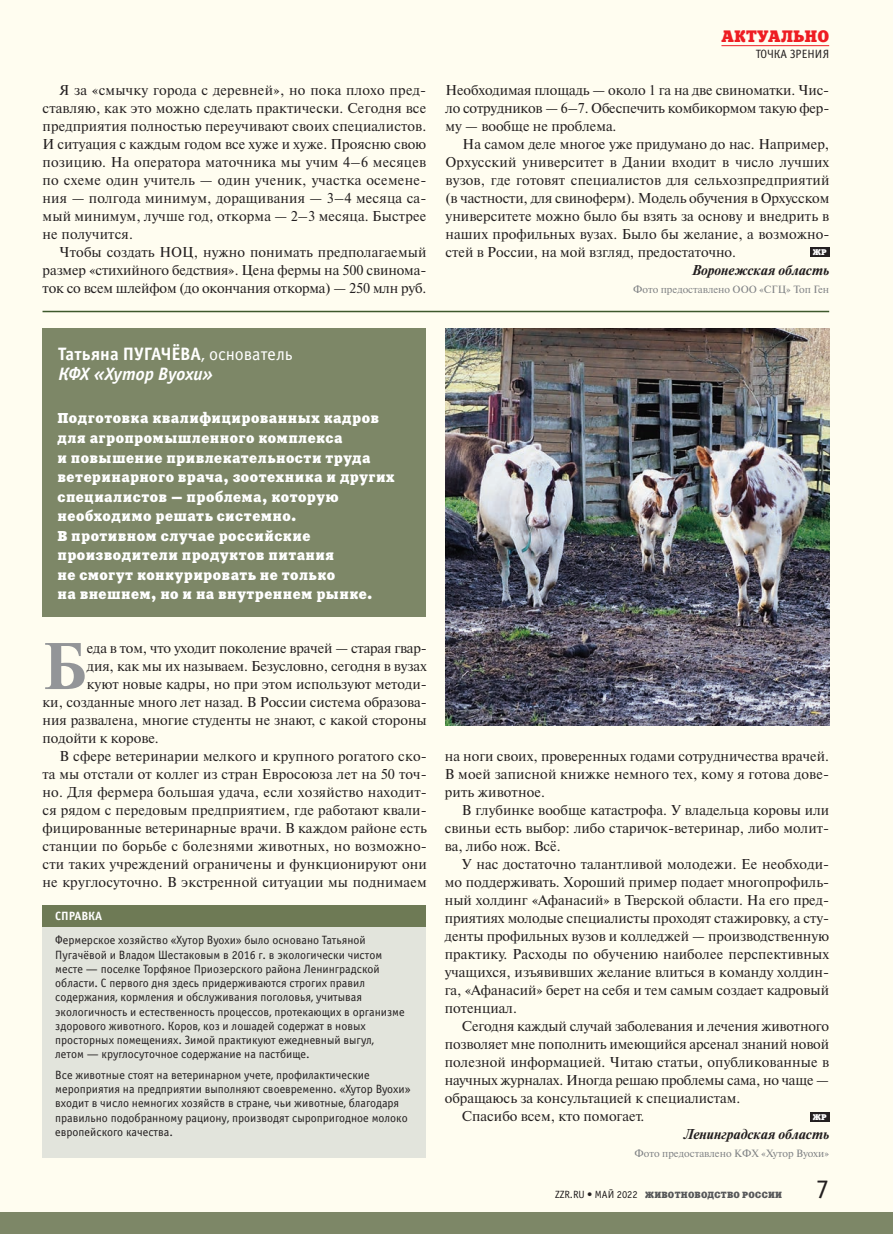
<style>
.page{position:relative;width:893px;height:1234px;background:#fff}
.page>*{position:absolute;margin:0;border:0;box-sizing:border-box;transform-origin:0 0}
.t1{font:700 65.7px "Newton C";color:#939598}
.t2{font:27px "Officina Sans C";color:#231f20}
.t3{font:700 18px/19.5px "Officina Sans C";letter-spacing:-.005em;color:#fff}
.t4{font:16.5px "Xenia C";letter-spacing:.01em;color:#ee1d23}
.t5{font:14.25px/18px "Newton C";color:#231f20;text-align:justify}
.t6{font:14.25px/19.5px "Xenia C";letter-spacing:.03em;color:#fff}
.t7{font:italic 700 14.25px "Newton C";color:#231f20}
.t8{font:12px/14.2px "Officina Sans C";color:#231f20}
.t9{font:700 12px "Officina Sans C";color:#fff}
.t10{font:10.5px "Newton C";color:#808285}
.t11{font:9px "Xenia C";letter-spacing:.025em;color:#57585a}
.t12{font:8.25px "Xenia C";color:#fff}
.s1{font-weight:400}
.s2{font-style:italic}
.s3{font-family:"Officina Sans C";font-size:10.5px;color:#231f20}
</style>
<div class="page">
<div style="left:0;top:0;width:893px;height:1233px;background:#fffdf0"></div>
<hr style="left:721px;top:45px;width:108px;height:1px;background:#ee1d23">
<div style="left:810px;top:1111px;width:19px;height:10px;background:#231f20"></div>
<div style="left:810px;top:247px;width:19px;height:10px;background:#231f20"></div>
<div style="left:0;top:1212px;width:893px;height:21px;background:#7d8767"></div>
<hr style="left:43px;top:311px;width:786px;height:1px;background:#3d582c">
<div style="left:43px;top:329px;width:383px;height:288px;background:#7d8767"></div>
<img style="left:445px;top:329px;width:384px;height:396px">
<div style="left:43px;top:905px;width:383px;height:252px;background:#e2e4dc"></div>
<div style="left:43px;top:905px;width:383px;height:21px;background:#6e7a55"></div>
<p class="t5" style="left:43px;top:81px;width:385px;text-indent:17px">Я за «смычку города с деревней», но пока плохо пред‑ ставляю, как это можно сделать практически. Сегодня все предприятия полностью переучивают своих специалистов.<br>И ситуация с каждым годом все хуже и хуже. Проясню свою позицию. На оператора маточника мы учим 4–6 месяцев по схеме один учитель — один ученик, участка осемене‑ ния — полгода минимум, доращивания — 3–4 месяца са‑ мый минимум, лучше год, откорма — 2–3 месяца. Быстрее не получится.</p>
<p class="t5" style="left:43px;top:243px;width:385px;text-indent:17px">Чтобы создать НОЦ, нужно понимать предполагаемый размер «стихийного бедствия». Цена фермы на 500 свинома‑ ток со всем шлейфом (до окончания откорма) — 250 млн руб.</p>
<p class="t4" style="left:721px;top:26px;width:109px">АКТУАЛЬНО</p>
<p class="t8" style="left:756px;top:47px;width:75px">ТОЧКА ЗРЕНИЯ</p>
<p class="t5" style="left:446px;top:81px;width:385px">Необходимая площадь — около 1 га на две свиноматки. Чис‑ ло сотрудников — 6–7. Обеспечить комбикормом такую фер‑ му — вообще не проблема.</p>
<p class="t5" style="left:446px;top:135px;width:385px;text-indent:17px">На самом деле многое уже придумано до нас. Например, Орхусский университет в Дании входит в число лучших вузов, где готовят специалистов для сельхозпредприятий (в частности, для свиноферм). Модель обучения в Орхусском университете можно было бы взять за основу и внедрить в наших профильных вузах. Было бы желание, а возможно‑ стей в России, на мой взгляд, предостаточно.</p>
<p class="t12" style="left:813px;top:247px;width:15px">ЖР</p>
<p class="t7" style="left:692px;top:262px;width:139px">Воронежская область</p>
<p class="t10" style="left:633px;top:283px;width:197px">Фото предоставлено ООО «СГЦ» Топ Ген</p>
<p class="t3" style="left:58px;top:344px;width:236px">Татьяна ПУГАЧЁВА<span class="s1">, основатель<br></span><span class="s2">КФХ «Хутор Вуохи»</span></p>
<p class="t6" style="left:58px;top:408px;width:339px">Подготовка квалифицированных кадров для агропромышленного комплекса<br>и повышение привлекательности труда ветеринарного врача, зоотехника и других специалистов — проблема, которую необходимо решать системно.<br>В противном случае российские производители продуктов питания<br>не смогут конкурировать не только<br>на внешнем, но и на внутреннем рынке.</p>
<h1 class="t1" style="left:43px;top:629px;width:46px">Б</h1>
<p class="t5" style="left:87px;top:639px;width:341px">еда в том, что уходит поколение врачей — старая гвар‑</p>
<p class="t5" style="left:87px;top:657px;width:341px">дия, как мы их называем. Безусловно, сегодня в вузах</p>
<p class="t5" style="left:87px;top:675px;width:342px">куют новые кадры, но при этом используют методи‑</p>
<p class="t5" style="left:43px;top:693px;width:386px">ки, созданные много лет назад. В России система образова‑</p>
<p class="t5" style="left:43px;top:711px;width:386px">ния развалена, многие студенты не знают, с какой стороны</p>
<p class="t5" style="left:42px;top:729px;width:118px">подойти к корове.</p>
<p class="t5" style="left:59px;top:747px;width:369px">В сфере ветеринарии мелкого и крупного рогатого ско‑</p>
<p class="t5" style="left:42px;top:765px;width:386px">та мы отстали от коллег из стран Евросоюза лет на 50 точ‑</p>
<p class="t5" style="left:43px;top:783px;width:386px">но. Для фермера большая удача, если хозяйство находит‑</p>
<p class="t5" style="left:43px;top:801px;width:386px">ся рядом с передовым предприятием, где работают квали‑</p>
<p class="t5" style="left:43px;top:819px;width:386px">фицированные ветеринарные врачи. В каждом районе есть</p>
<p class="t5" style="left:43px;top:837px;width:386px">станции по борьбе с болезнями животных, но возможно‑</p>
<p class="t5" style="left:43px;top:855px;width:386px">сти таких учреждений ограничены и функционируют они</p>
<p class="t5" style="left:43px;top:873px;width:386px">не круглосуточно. В экстренной ситуации мы поднимаем</p>
<p class="t9" style="left:55px;top:909px;width:48px">СПРАВКА</p>
<p class="t8" style="left:55px;top:933px;width:351px">Фермерское хозяйство «Хутор Вуохи» было основано Татьяной Пугачёвой и Владом Шестаковым в 2016 г. в экологически чистом месте — поселке Торфяное Приозерского района Ленинградской области. С первого дня здесь придерживаются строгих правил содержания, кормления и обслуживания поголовья, учитывая экологичность и естественность процессов, протекающих в организме здорового животного. Коров, коз и лошадей содержат в новых просторных помещениях. Зимой практикуют ежедневный выгул, летом — круглосуточное содержание на пастбище.</p>
<p class="t8" style="left:55px;top:1067px;width:357px">Все животные стоят на ветеринарном учете, профилактические мероприятия на предприятии выполняют своевременно. «Хутор Вуохи» входит в число немногих хозяйств в стране, чьи животные, благодаря правильно подобранному рациону, производят сыропригодное молоко европейского качества.</p>
<p class="t5" style="left:445px;top:747px;width:386px">на ноги своих, проверенных годами сотрудничества врачей.<br>В моей записной книжке немного тех, кому я готова дове‑ рить животное.</p>
<p class="t5" style="left:445px;top:801px;width:386px;text-indent:17px">В глубинке вообще катастрофа. У владельца коровы или свиньи есть выбор: либо старичок-ветеринар, либо молит‑ ва, либо нож. Всё.</p>
<p class="t5" style="left:445px;top:855px;width:386px;text-indent:17px">У нас достаточно талантливой молодежи. Ее необходи‑ мо поддерживать. Хороший пример подает многопрофиль‑ ный холдинг «Афанасий» в Тверской области. На его пред‑ приятиях молодые специалисты проходят стажировку, а сту‑ денты профильных вузов и колледжей — производственную практику. Расходы по обучению наиболее перспективных учащихся, изъявивших желание влиться в команду холдин‑ га, «Афанасий» берет на себя и тем самым создает кадровый потенциал.</p>
<p class="t5" style="left:462px;top:1017px;width:369px">Сегодня каждый случай заболевания и лечения животного</p>
<p class="t5" style="left:445px;top:1035px;width:386px">позволяет мне пополнить имеющийся арсенал знаний новой</p>
<p class="t5" style="left:445px;top:1053px;width:386px">полезной информацией. Читаю статьи, опубликованные в</p>
<p class="t5" style="left:445px;top:1071px;width:386px">научных журналах. Иногда решаю проблемы сама, но чаще —</p>
<p class="t5" style="left:445px;top:1089px;width:297px">обращаюсь за консультацией к специалистам.</p>
<p class="t5" style="left:462px;top:1107px;width:184px">Спасибо всем, кто помогает.</p>
<p class="t12" style="left:813px;top:1111px;width:15px">ЖР</p>
<p class="t7" style="left:684px;top:1126px;width:147px">Ленинградская область</p>
<p class="t10" style="left:635px;top:1147px;width:196px">Фото предоставлено КФХ «Хутор Вуохи»</p>
<p class="t11" style="left:555px;top:1188px;width:229px"><span class="s3">ZZR.RU • МАЙ 2022</span> ЖИВОТНОВОДСТВО РОССИИ</p>
<h2 class="t2" style="left:816px;top:1174px;width:15px">7</h2>
</div>
